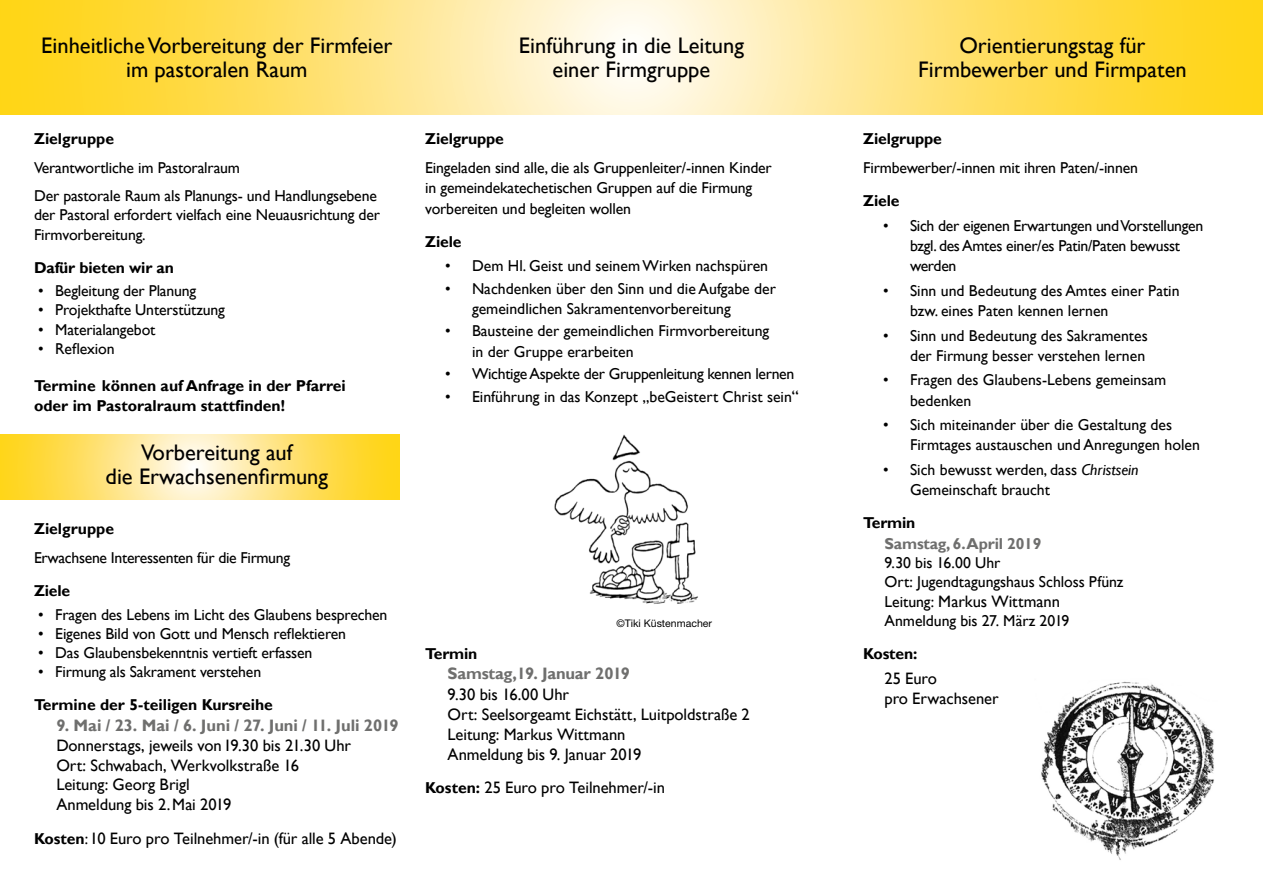
<style>
.page{position:relative;width:1263px;height:893px;background:#fff}
.page>*{position:absolute;margin:0;border:0;box-sizing:border-box;transform-origin:0 0}
.t1{font:22.5px/24px "Gill Sans";color:#000;text-align:center}
.t2{font:16.5px/20.2px "Gill Sans";letter-spacing:-.005em;color:#000}
.t3{font:700 16.5px "Gill Sans";letter-spacing:-.01em;color:#6f6f6e}
.t4{font:15.75px/20.2px "Gill Sans";letter-spacing:-.01em;color:#000}
.t5{font:700 15.75px/20.2px "Gill Sans";color:#000}
.t6{font:700 15.75px "Gill Sans";letter-spacing:-.01em;color:#6f6f6e}
.t7{font:10.5px "Helvetica Neue LT";color:#000}
.s1{font-weight:700;font-size:15.75px}
.s2{font-size:15.75px}
.s3{font-size:16.5px}
.s4{font-style:italic}
</style>
<div class="page">
<svg style="left:0;top:0;width:1263px;height:115px;background:#ffe377"></svg>
<svg style="left:0;top:435px;width:400px;height:65px;background:#ffe376"></svg>
<img style="left:1041px;top:681px;width:173px;height:179px">
<img style="left:554px;top:434px;width:144px;height:170px">
<h1 class="t1" style="left:41px;top:34px;width:353px">Einheitliche Vorbereitung der Firmfeier im pastoralen Raum</h1>
<h1 class="t1" style="left:519px;top:34px;width:227px">Einführung in die Leitung einer Firmgruppe</h1>
<h1 class="t1" style="left:918px;top:34px;width:270px">Orientierungstag für<br>Firmbewerber und Firmpaten</h1>
<p class="t5" style="left:34px;top:129px;width:82px">Zielgruppe</p>
<p class="t4" style="left:34px;top:154px;width:344px;line-height:27.5px">Verantwortliche im Pastoralraum<br>Der pastorale Raum als Planungs- und Handlungsebene</p>
<p class="t4" style="left:34px;top:204px;width:347px">der Pastoral erfordert vielfach eine Neuausrichtung der<br>Firmvorbereitung.</p>
<p class="t5" style="left:34px;top:258px;width:141px">Dafür bieten wir an</p>
<p class="t4" style="left:38px;top:281px;width:159px">• Begleitung der Planung</p>
<p class="t4" style="left:38px;top:300px;width:188px">• Projekthafte Unterstützung</p>
<p class="t4" style="left:38px;top:320px;width:119px">• Materialangebot</p>
<p class="t4" style="left:38px;top:339px;width:78px">• Reflexion</p>
<p class="t5" style="left:34px;top:376px;width:313px">Termine können auf Anfrage in der Pfarrei oder im Pastoralraum stattfinden!</p>
<h1 class="t1" style="left:106px;top:441px;width:224px">Vorbereitung auf<br>die Erwachsenenfirmung</h1>
<p class="t5" style="left:34px;top:519px;width:82px">Zielgruppe</p>
<p class="t4" style="left:34px;top:548px;width:258px">Erwachsene Interessenten für die Firmung</p>
<p class="t5" style="left:34px;top:581px;width:38px">Ziele</p>
<p class="t4" style="left:38px;top:604px;width:351px">• Fragen des Lebens im Licht des Glaubens besprechen</p>
<p class="t4" style="left:38px;top:624px;width:309px">• Eigenes Bild von Gott und Mensch reflektieren</p>
<p class="t4" style="left:38px;top:643px;width:276px">• Das Glaubensbekenntnis vertieft erfassen</p>
<p class="t4" style="left:38px;top:662px;width:224px">• Firmung als Sakrament verstehen</p>
<p class="t5" style="left:34px;top:695px;width:240px">Termine der 5-teiligen Kursreihe</p>
<p class="t3" style="left:56px;top:715px;width:344px">9. Mai / 23. Mai / 6. Juni / 27. Juni / 11. Juli 2019</p>
<p class="t2" style="left:56px;top:736px;width:296px;line-height:19.8px">Donnerstags, jeweils von19.30 bis 21.30 Uhr<br>Ort: Schwabach, Werkvolkstraße 16<br>Leitung: Georg Brigl<br>Anmeldung bis 2.Mai 2019</p>
<p class="t2" style="left:34px;top:828px;width:364px"><span class="s1">Kosten</span><span class="s2">:</span>10 Euro pro Teilnehmer/-in (für alle 5 Abende)</p>
<p class="t5" style="left:425px;top:129px;width:80px">Zielgruppe</p>
<p class="t4" style="left:425px;top:158px;width:348px">Eingeladen sind alle, die als Gruppenleiter/-innen Kinder in gemeindekatechetischen Gruppen auf die Firmung vorbereiten und begleiten wollen</p>
<p class="t5" style="left:425px;top:232px;width:38px">Ziele</p>
<p class="t4" style="left:445px;top:256px;width:325px">• Dem Hl. Geist und seinem Wirken nachspüren</p>
<p class="t4" style="left:472px;top:279px;width:305px;text-indent:-27px">• Nachdenken über den Sinn und die Aufgabe der gemeindlichen Sakramentenvorbereitung</p>
<p class="t4" style="left:472px;top:321px;width:299px;text-indent:-27px">• Bausteine der gemeindlichen Firmvorbereitung in der Gruppe erarbeiten</p>
<p class="t4" style="left:445px;top:364px;width:351px">• Wichtige Aspekte der Gruppenleitung kennen lernen</p>
<p class="t4" style="left:445px;top:387px;width:355px">• Einführung in das Konzept „beGeistert Christ sein<span class="s3">“</span></p>
<p class="t7" style="left:616px;top:617px;width:97px">©Tiki Küstenmacher</p>
<p class="t5" style="left:425px;top:644px;width:54px">Termin</p>
<p class="t3" style="left:448px;top:664px;width:184px">Samstag,19. Januar 2019</p>
<p class="t2" style="left:448px;top:684px;width:304px">9.30 bis 16.00 Uhr<br>Ort: Seelsorgeamt Eichstätt, Luitpoldstraße 2<br>Leitung: Markus Wittmann<br>Anmeldung bis 9. Januar 2019</p>
<p class="t2" style="left:425px;top:778px;width:241px"><span class="s1">Kosten:</span> 25 Euro pro Teilnehmer/-in</p>
<p class="t5" style="left:863px;top:129px;width:80px">Zielgruppe</p>
<p class="t4" style="left:863px;top:158px;width:276px">Firmbewerber/-innen mit ihren Paten/-innen</p>
<p class="t5" style="left:863px;top:191px;width:38px">Ziele</p>
<p class="t4" style="left:910px;top:216px;width:295px;text-indent:-27px">• Sich der eigenen Erwartungen und Vorstellungen bzgl. des Amtes einer/es Patin/Paten bewusst werden</p>
<p class="t4" style="left:910px;top:281px;width:271px;text-indent:-27px">• Sinn und Bedeutung des Amtes einer Patin bzw. eines Paten kennen lernen</p>
<p class="t4" style="left:883px;top:325px;width:266px;text-align:right">• Sinn und Bedeutung des Sakramentes der Firmung besser verstehen lernen</p>
<p class="t4" style="left:910px;top:370px;width:258px;text-indent:-27px">• Fragen des Glaubens-Lebens gemeinsam bedenken</p>
<p class="t4" style="left:910px;top:415px;width:291px;text-indent:-27px">• Sich miteinander über die Gestaltung des<br>Firmtages austauschen und Anregungen holen</p>
<p class="t4" style="left:910px;top:460px;width:230px;text-indent:-27px">• Sich bewusst werden, dass <span class="s4">Christsein<br></span>Gemeinschaft braucht</p>
<p class="t5" style="left:863px;top:513px;width:54px">Termin</p>
<p class="t6" style="left:884px;top:534px;width:158px">Samstag, 6.April 2019</p>
<p class="t4" style="left:884px;top:553px;width:241px;line-height:19.2px">9.30 bis 16.00 Uhr<br>Ort: Jugendtagungshaus Schloss Pfünz</p>
<p class="t2" style="left:884px;top:592px;width:177px"><span class="s2">Leitung:</span> Markus Wittmann</p>
<p class="t4" style="left:884px;top:611px;width:186px">Anmeldung bis 27. März 2019</p>
<p class="t5" style="left:863px;top:644px;width:56px">Kosten:</p>
<p class="t2" style="left:884px;top:668px;width:116px">25 Euro<br>pro Erwachsener</p>
</div>
